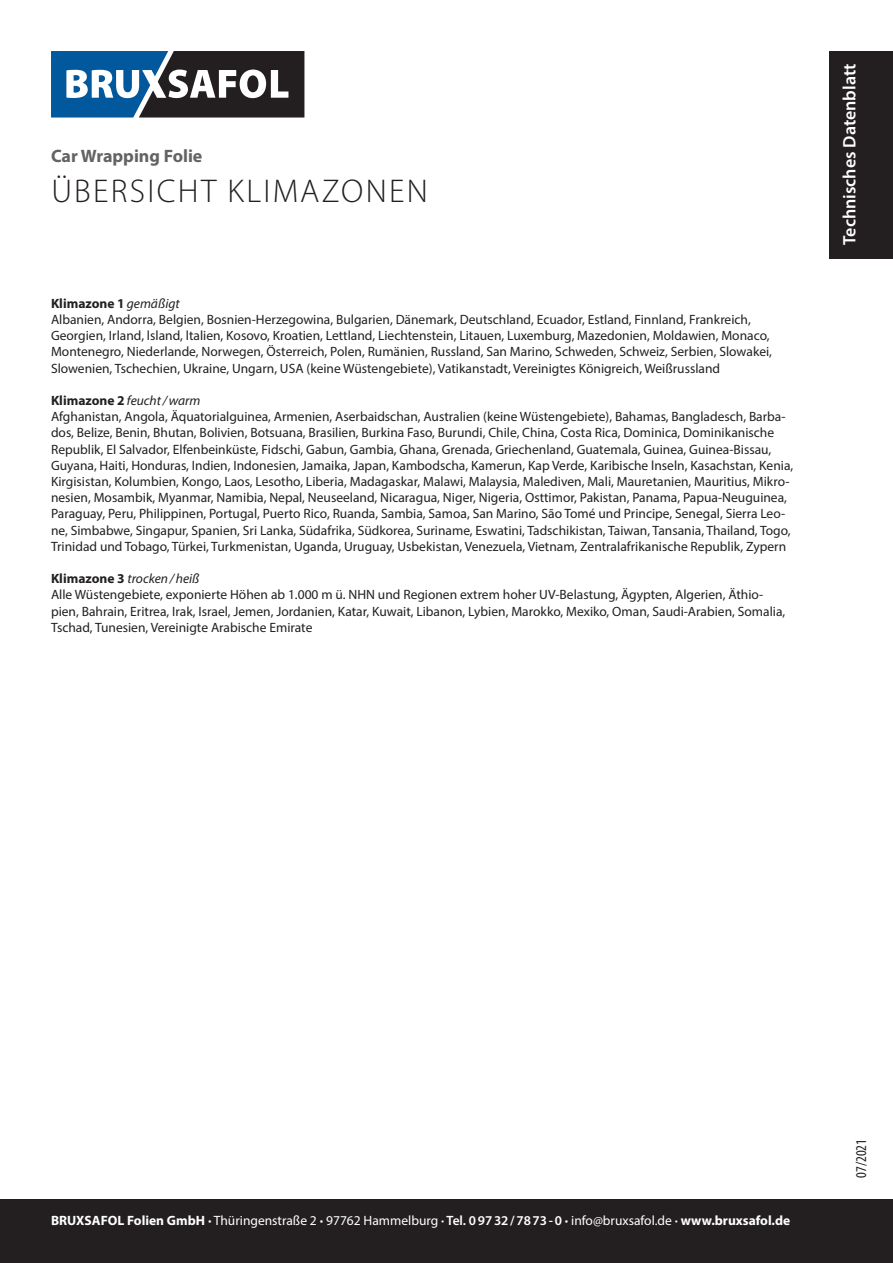
<style>
.page{position:relative;width:893px;height:1263px;background:#fff}
.page>*{position:absolute;margin:0;border:0;box-sizing:border-box;transform-origin:0 0}
.t1{font:300 33px "Myriad Pro";letter-spacing:.07em;color:#231f20}
.t2{font:600 18px "Myriad Pro";color:#fff}
.t3{font:700 18px "Myriad Pro";color:#636366}
.t4{font:condensed 15px "Myriad Pro";color:#231f20}
.t5{font:13.5px/16.2px "Myriad Pro";color:#231f20}
.t6{font:13.5px "Myriad Pro";color:#fff}
.s1{font-weight:700}
.s2{font-style:italic}
.s3{font-weight:600}
</style>
<div class="page">
<div style="left:0;top:1199px;width:893px;height:64px;background:#231f20"></div>
<svg style="left:51px;top:51px;width:253px;height:67px"></svg>
<div style="left:829px;top:51px;width:64px;height:207px;background:#231f20"></div>
<p class="t3" style="left:51px;top:145px;width:153px">Car Wrapping Folie</p>
<p class="t1" style="left:51px;top:171px;width:378px">ÜBERSICHT KLIMAZONEN</p>
<p class="t5" style="left:51px;top:295px;width:722px"><span class="s1">Klimazone 1</span> <span class="s2">gemäßigt<br></span>Albanien, Andorra, Belgien, Bosnien-Herzegowina, Bulgarien, Dänemark, Deutschland, Ecuador, Estland, Finnland, Frankreich, Georgien, Irland, lsland, ltalien, Kosovo, Kroatien, Lettland, Liechtenstein, Litauen, Luxemburg, Mazedonien, Moldawien, Monaco, Montenegro, Niederlande, Norwegen, Österreich, Polen, Rumänien, Russland, San Marino, Schweden, Schweiz, Serbien, Slowakei, Slowenien, Tschechien, Ukraine, Ungarn, USA (keine Wüstengebiete), Vatikanstadt, Vereinigtes Königreich, Weißrussland</p>
<p class="t5" style="left:51px;top:392px;width:744px"><span class="s1">Klimazone 2</span> <span class="s2">feucht/warm<br></span>Afghanistan, Angola, Äquatorialguinea, Armenien, Aserbaidschan, Australien (keine Wüstengebiete), Bahamas, Bangladesch, Barba&shy;dos, Belize, Benin, Bhutan, Bolivien, Botsuana, Brasilien, Burkina Faso, Burundi, Chile, China, Costa Rica, Dominica, Dominikanische Republik, El Salvador, Elfenbeinküste, Fidschi, Gabun, Gambia, Ghana, Grenada, Griechenland, Guatemala, Guinea, Guinea-Bissau, Guyana, Haiti, Honduras, Indien, Indonesien, Jamaika, Japan, Kambodscha, Kamerun, Kap Verde, Karibische lnseln, Kasachstan, Kenia, Kirgisistan, Kolumbien, Kongo, Laos, Lesotho, Liberia, Madagaskar, Malawi, Malaysia, Malediven, Mali, Mauretanien, Mauritius, Mikro&shy;nesien, Mosambik, Myanmar, Namibia, Nepal, Neuseeland, Nicaragua, Niger, Nigeria, Osttimor, Pakistan, Panama, Papua-Neuguinea, Paraguay, Peru, Philippinen, Portugal, Puerto Rico, Ruanda, Sambia, Samoa, San Marino, São Tomé und Principe, Senegal, Sierra Leo&shy;ne, Simbabwe, Singapur, Spanien, Sri Lanka, Südafrika, Südkorea, Suriname, Eswatini, Tadschikistan, Taiwan, Tansania, Thailand, Togo, Trinidad und Tobago, Türkei, Turkmenistan, Uganda, Uruguay, Usbekistan, Venezuela, Vietnam, Zentralafrikanische Republik, Zypern</p>
<p class="t5" style="left:51px;top:570px;width:736px"><span class="s1">Klimazone 3</span> <span class="s2">trocken/heiß<br></span>Alle Wüstengebiete, exponierte Höhen ab 1.000 m ü. NHN und Regionen extrem hoher UV-Belastung, Ägypten, Algerien, Äthio&shy;pien, Bahrain, Eritrea, Irak, Israel, Jemen, Jordanien, Katar, Kuwait, Libanon, Lybien, Marokko, Mexiko, Oman, Saudi-Arabien, Somalia, Tschad, Tunesien, Vereinigte Arabische Emirate</p>
<h2 class="t2" style="left:838px;top:245px;width:182px;rotate:-90deg">Technisches Datenblatt</h2>
<p class="t6" style="left:51px;top:1212px;width:741px"><span class="s1">BRUXSAFOL Folien GmbH ·</span> Thüringenstraße 2 <span class="s1">·</span> 97762 Hammelburg <span class="s3">· Tel. 09732/7873-0</span> <span class="s1">·</span> info@bruxsafol.de <span class="s3">·</span> <span class="s1">www.bruxsafol.de</span></p>
<p class="t4" style="left:852px;top:1178px;width:40px;rotate:-90deg">07/2021</p>
</div>
